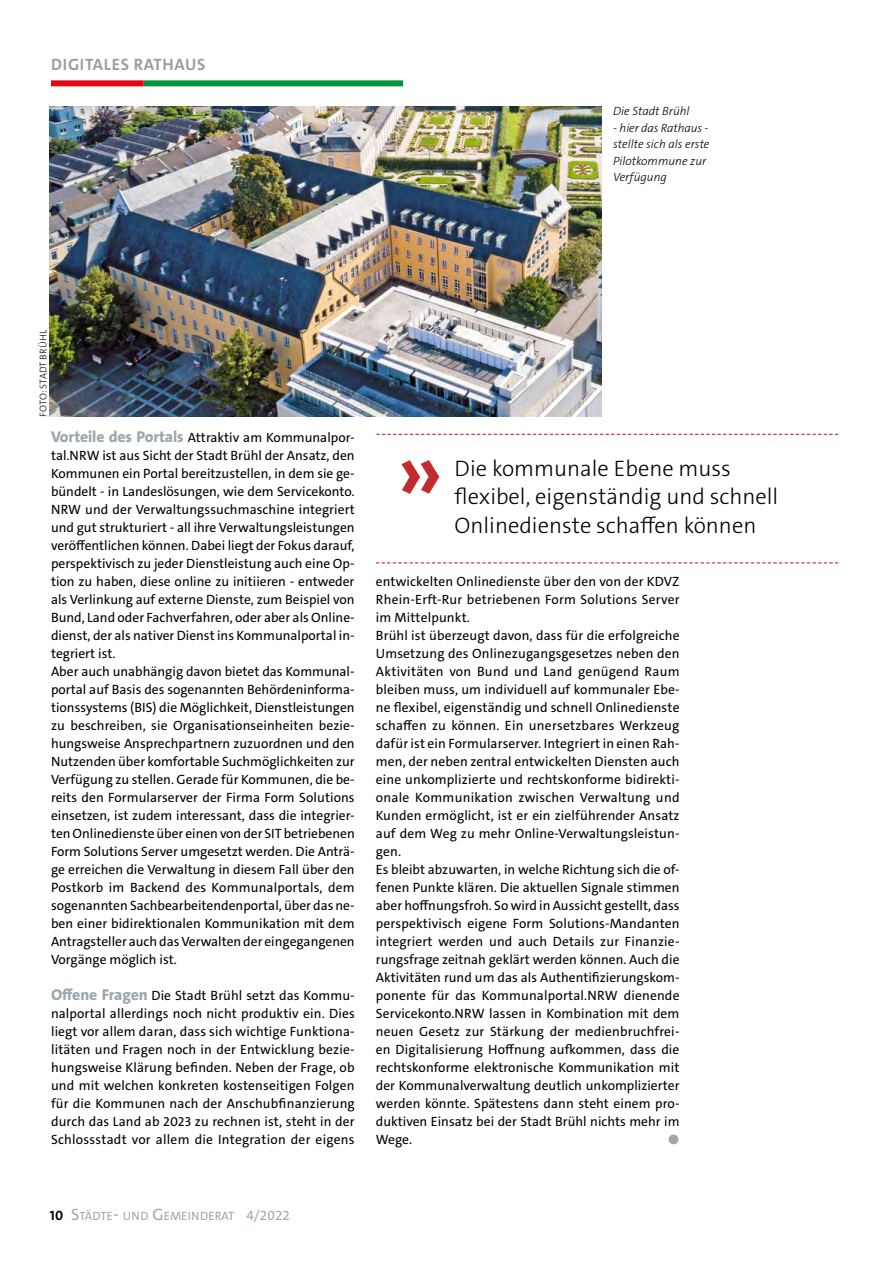
<style>
.page{position:relative;width:893px;height:1263px;background:#fff}
.page>*{position:absolute;margin:0;border:0;box-sizing:border-box;transform-origin:0 0}
.Text{font:300 22.5px/28.5px "The Sans C5";color:#000}
.t1{font:700 16.5px "The Sans C5";letter-spacing:.04em;color:#9d9d9c}
.Fliesstext_Body{font:13.5px/18px "The Sans C5";color:#000;text-align:justify}
.Fliesstext_Body-2{font:13.5px "The Sans C5";color:#9ca8ae}
.t2{font:12.15px "The Sans C5";letter-spacing:.015em;color:#9ca8ae}
.BU{font:italic 300 12px/16.5px "The Sans C5";color:#000}
.Foto{font:300 9.75px "The Sans C5";letter-spacing:.015em;color:#000}
.s1{font-weight:800;font-size:15.75px;color:#9ca8ae}
.s2{font-weight:700;font-size:13.5px;color:#000}
.s3{font-size:16.5px}
.s4{font-size:17.25px}
.s5{font-size:13.5px}
</style>
<div class="page">
<div style="left:51px;top:80px;width:93px;height:6px;background:#e30613"></div>
<div style="left:144px;top:80px;width:259px;height:6px;background:#009641"></div>
<img style="left:50px;top:106px;width:551px;height:311px">
<svg style="left:376px;top:434px;width:462px;height:1px"></svg>
<svg style="left:376px;top:562px;width:462px;height:1px"></svg>
<svg style="left:401px;top:460px;width:38px;height:34px"></svg>
<p class="t1" style="left:51px;top:54px;width:156px">DIGITALES RATHAUS</p>
<p class="BU" style="left:613px;top:103px;width:78px">Die Stadt Brühl</p>
<p class="BU" style="left:613px;top:119px;width:98px">- hier das Rathaus - stellte sich als erste<br>Pilotkommune zur<br>Verfügung</p>
<p class="Foto" style="left:37px;top:417px;width:89px;rotate:-90deg">FOTO: STADT BRÜHL</p>
<p class="Fliesstext_Body" style="left:51px;top:428px;width:305px"><span class="s1">Vorteile des Portals</span> Attraktiv am Kommunalpor&shy;tal.NRW ist aus Sicht der Stadt Brühl der Ansatz, den Kommunen ein Portal bereitzustellen, in dem sie ge&shy;bündelt - in Landeslösungen, wie dem Servicekonto.<br>NRW und der Verwaltungssuchmaschine integriert und gut strukturiert - all ihre Verwaltungsleistungen veröffentlichen können. Dabei liegt der Fokus darauf, perspektivisch zu jeder Dienstleistung auch eine Op&shy;tion zu haben, diese online zu initiieren - entweder als Verlinkung auf externe Dienste, zum Beispiel von Bund, Land oder Fachverfahren, oder aber als Online&shy;dienst, der als nativer Dienst ins Kommunalportal in&shy;tegriert ist.</p>
<p class="Fliesstext_Body" style="left:51px;top:662px;width:305px">Aber auch unabhängig davon bietet das Kommunal&shy;portal auf Basis des sogenannten Behördeninforma&shy;tionssystems (BIS) die Möglichkeit, Dienstleistungen zu beschreiben, sie Organisationseinheiten bezie&shy;hungsweise Ansprechpartnern zuzuordnen und den Nutzenden über komfortable Suchmöglichkeiten zur Verfügung zu stellen. Gerade für Kommunen, die be&shy;reits den Formularserver der Firma Form Solutions einsetzen, ist zudem interessant, dass die integrier&shy;ten Onlinedienste über einen von der SIT betriebenen Form Solutions Server umgesetzt werden. Die Anträ&shy;ge erreichen die Verwaltung in diesem Fall über den Postkorb im Backend des Kommunalportals, dem sogenannten Sachbearbeitendenportal, über das ne&shy;ben einer bidirektionalen Kommunikation mit dem Antragsteller auch das Verwalten der eingegangenen Vorgänge möglich ist.</p>
<p class="Fliesstext_Body" style="left:51px;top:986px;width:305px"><span class="s1">Offene Fragen</span> Die Stadt Brühl setzt das Kommu&shy;nalportal allerdings noch nicht produktiv ein. Dies liegt vor allem daran, dass sich wichtige Funktiona&shy;litäten und Fragen noch in der Entwicklung bezie&shy;hungsweise Klärung befinden. Neben der Frage, ob und mit welchen konkreten kostenseitigen Folgen für die Kommunen nach der Anschubfinanzierung durch das Land ab 2023 zu rechnen ist, steht in der Schlossstadt vor allem die Integration der eigens</p>
<p class="Text" style="left:455px;top:454px;width:325px">Die kommunale Ebene muss flexibel, eigenständig und schnell<br>Onlinedienste schaffen können</p>
<p class="Fliesstext_Body" style="left:376px;top:572px;width:305px">entwickelten Onlinedienste über den von der KDVZ Rhein-Erft-Rur betriebenen Form Solutions Server im Mittelpunkt.</p>
<p class="Fliesstext_Body" style="left:376px;top:626px;width:305px">Brühl ist überzeugt davon, dass für die erfolgreiche Umsetzung des Onlinezugangsgesetzes neben den Aktivitäten von Bund und Land genügend Raum bleiben muss, um individuell auf kommunaler Ebe&shy;ne flexibel, eigenständig und schnell Onlinedienste schaffen zu können. Ein unersetzbares Werkzeug dafür ist ein Formularserver. Integriert in einen Rah&shy;men, der neben zentral entwickelten Diensten auch eine unkomplizierte und rechtskonforme bidirekti&shy;onale Kommunikation zwischen Verwaltung und Kunden ermöglicht, ist er ein zielführender Ansatz auf dem Weg zu mehr Online-Verwaltungsleistun&shy;gen.</p>
<p class="Fliesstext_Body" style="left:376px;top:860px;width:305px">Es bleibt abzuwarten, in welche Richtung sich die of&shy;fenen Punkte klären. Die aktuellen Signale stimmen aber hoffnungsfroh. So wird in Aussicht gestellt, dass perspektivisch eigene Form Solutions-Mandanten integriert werden und auch Details zur Finanzie&shy;rungsfrage zeitnah geklärt werden können. Auch die Aktivitäten rund um das als Authentifizierungskom&shy;ponente für das Kommunalportal.NRW dienende Servicekonto.NRW lassen in Kombination mit dem neuen Gesetz zur Stärkung der medienbruchfrei&shy;en Digitalisierung Hoffnung aufkommen, dass die rechtskonforme elektronische Kommunikation mit der Kommunalverwaltung deutlich unkomplizierter werden könnte. Spätestens dann steht einem pro&shy;duktiven Einsatz bei der Stadt Brühl nichts mehr im Wege.</p>
<p class="Fliesstext_Body-2" style="left:668px;top:1131px;width:13px">◼</p>
<p class="t2" style="left:50px;top:1208px;width:242px"><span class="s2">10</span> <span class="s3">S</span>TÄDTE<span class="s4">-</span> UND <span class="s3">G</span>EMEINDERAT <span class="s5">4/2022</span></p>
</div>
